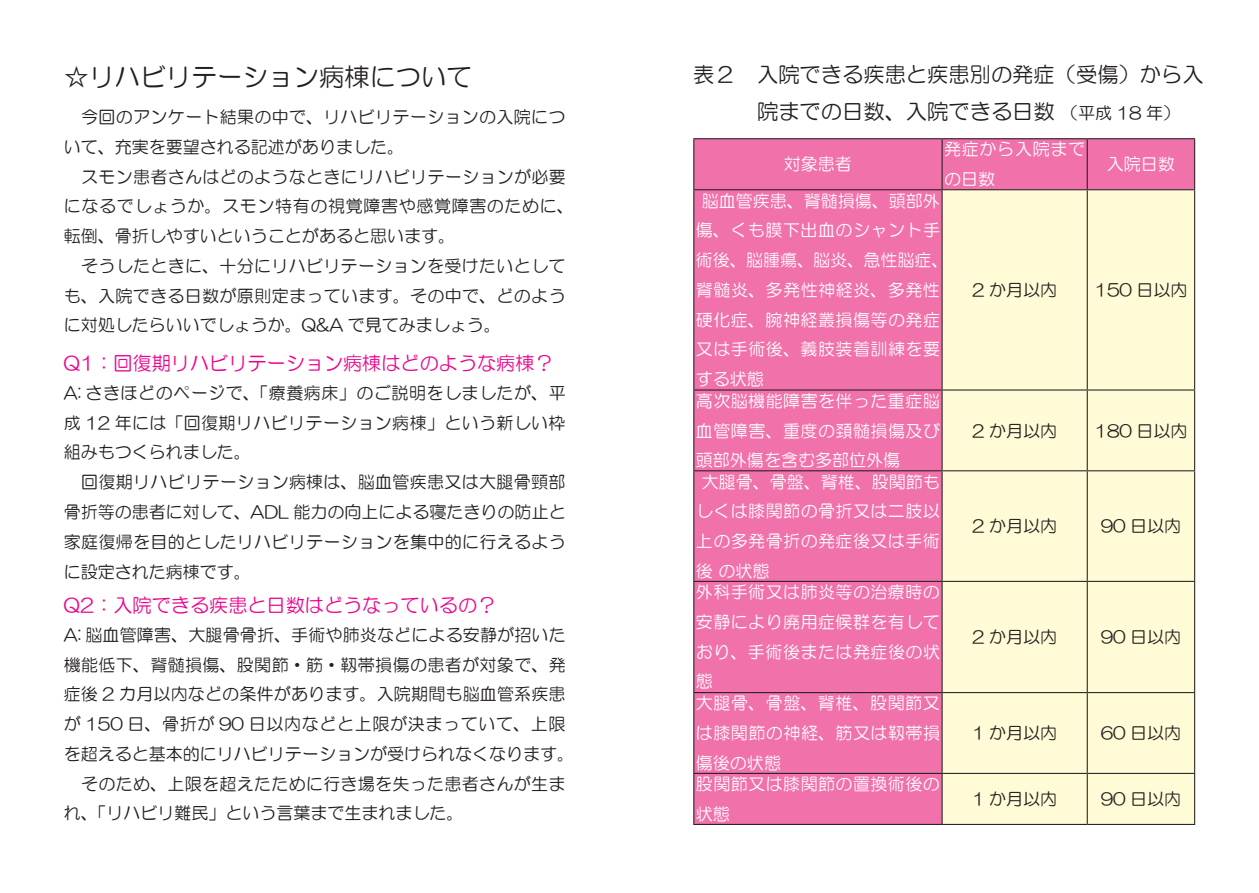
<style>
.page{position:relative;width:1259px;height:893px;background:#fff}
.page>*{position:absolute;margin:0;border:0;box-sizing:border-box;transform-origin:0 0}
.t1{font:25.5px "HG Maru Gothic MPRO";color:#231f20}
.t2{font:21.3px/37.2px "HG Maru Gothic MPRO";color:#231f20}
.t3{font:19.2px "HG Maru Gothic MPRO";color:#ed028c}
.t4{font:16.95px/29.7px "HG Maru Gothic MPRO";letter-spacing:.02em;color:#231f20}
.t5{font:16.95px/29.7px "HG Maru Gothic MPRO";letter-spacing:.025em;color:#fff;text-align:justify}
</style>
<div class="page">
<div style="left:694px;top:139px;width:500px;height:685px;background:#f171ab"></div>
<div style="left:942px;top:190px;width:252px;height:634px;background:#fffbd6"></div>
<hr style="left:693px;top:138px;width:249px;height:1px;background:#231f20">
<hr style="left:693px;top:139px;width:1px;height:50px;background:#231f20">
<hr style="left:942px;top:138px;width:145px;height:1px;background:#231f20">
<hr style="left:941px;top:139px;width:1px;height:50px;background:#231f20">
<hr style="left:1087px;top:138px;width:108px;height:1px;background:#231f20">
<hr style="left:1086px;top:139px;width:1px;height:50px;background:#231f20">
<hr style="left:1194px;top:139px;width:1px;height:50px;background:#231f20">
<hr style="left:693px;top:189px;width:249px;height:1px;background:#231f20">
<hr style="left:693px;top:190px;width:1px;height:199px;background:#231f20">
<hr style="left:942px;top:189px;width:145px;height:1px;background:#231f20">
<hr style="left:941px;top:190px;width:1px;height:199px;background:#231f20">
<hr style="left:1087px;top:189px;width:108px;height:1px;background:#231f20">
<hr style="left:1086px;top:190px;width:1px;height:199px;background:#231f20">
<hr style="left:1194px;top:190px;width:1px;height:199px;background:#231f20">
<hr style="left:693px;top:389px;width:249px;height:2px;background:#231f20">
<hr style="left:693px;top:391px;width:1px;height:79px;background:#231f20">
<hr style="left:942px;top:389px;width:145px;height:2px;background:#231f20">
<hr style="left:941px;top:391px;width:1px;height:79px;background:#231f20">
<hr style="left:1087px;top:389px;width:108px;height:2px;background:#231f20">
<hr style="left:1086px;top:391px;width:1px;height:79px;background:#231f20">
<hr style="left:1194px;top:391px;width:1px;height:79px;background:#231f20">
<hr style="left:693px;top:470px;width:249px;height:1px;background:#231f20">
<hr style="left:693px;top:471px;width:1px;height:110px;background:#231f20">
<hr style="left:942px;top:470px;width:145px;height:1px;background:#231f20">
<hr style="left:941px;top:471px;width:1px;height:110px;background:#231f20">
<hr style="left:1087px;top:470px;width:108px;height:1px;background:#231f20">
<hr style="left:1086px;top:471px;width:1px;height:110px;background:#231f20">
<hr style="left:1194px;top:471px;width:1px;height:110px;background:#231f20">
<hr style="left:693px;top:581px;width:249px;height:1px;background:#231f20">
<hr style="left:693px;top:582px;width:1px;height:110px;background:#231f20">
<hr style="left:942px;top:581px;width:145px;height:1px;background:#231f20">
<hr style="left:941px;top:582px;width:1px;height:110px;background:#231f20">
<hr style="left:1087px;top:581px;width:108px;height:1px;background:#231f20">
<hr style="left:1086px;top:582px;width:1px;height:110px;background:#231f20">
<hr style="left:1194px;top:582px;width:1px;height:110px;background:#231f20">
<hr style="left:693px;top:692px;width:249px;height:1px;background:#231f20">
<hr style="left:693px;top:693px;width:1px;height:80px;background:#231f20">
<hr style="left:942px;top:692px;width:145px;height:1px;background:#231f20">
<hr style="left:941px;top:693px;width:1px;height:80px;background:#231f20">
<hr style="left:1087px;top:692px;width:108px;height:1px;background:#231f20">
<hr style="left:1086px;top:693px;width:1px;height:80px;background:#231f20">
<hr style="left:1194px;top:693px;width:1px;height:80px;background:#231f20">
<hr style="left:693px;top:773px;width:249px;height:1px;background:#231f20">
<hr style="left:693px;top:774px;width:1px;height:50px;background:#231f20">
<hr style="left:942px;top:773px;width:145px;height:1px;background:#231f20">
<hr style="left:941px;top:774px;width:1px;height:50px;background:#231f20">
<hr style="left:1087px;top:773px;width:108px;height:1px;background:#231f20">
<hr style="left:1086px;top:774px;width:1px;height:50px;background:#231f20">
<hr style="left:1194px;top:774px;width:1px;height:50px;background:#231f20">
<hr style="left:693px;top:824px;width:249px;height:1px;background:#231f20">
<hr style="left:942px;top:824px;width:145px;height:1px;background:#231f20">
<hr style="left:1087px;top:824px;width:108px;height:1px;background:#231f20">
<p class="t1" style="left:64px;top:64px;width:410px">☆リハビリテーション病棟について</p>
<p class="t4" style="left:64px;top:102px;width:503px">　今回のアンケート結果の中で、リハビリテーションの入院について、充実を要望される記述がありました。</p>
<p class="t4" style="left:64px;top:162px;width:512px">　スモン患者さんはどのようなときにリハビリテーションが必要になるでしょうか。スモン特有の視覚障害や感覚障害のために、転倒、骨折しやすいということがあると思います。</p>
<p class="t4" style="left:64px;top:251px;width:503px;text-align:justify">　そうしたときに、十分にリハビリテーションを受けたいとしても、入院できる日数が原則定まっています。その中で、どのように対処したらいいでしょうか。Q&amp;A で見てみましょう。</p>
<p class="t3" style="left:64px;top:354px;width:491px">Q1：回復期リハビリテーション病棟はどのような病棟?</p>
<p class="t4" style="left:64px;top:378px;width:503px;text-align:justify">A: さきほどのページで、「療養病床」のご説明をしましたが、平成 12 年には「回復期リハビリテーション病棟」という新しい枠組みもつくられました。</p>
<p class="t4" style="left:64px;top:467px;width:503px;text-align:justify">　回復期リハビリテーション病棟は、脳血管疾患又は大腿骨頸部骨折等の患者に対して、ADL 能力の向上による寝たきりの防止と家庭復帰を目的としたリハビリテーションを集中的に行えるように設定された病棟です。</p>
<p class="t3" style="left:64px;top:596px;width:434px">Q2：入院できる疾患と日数はどうなっているの?</p>
<p class="t4" style="left:64px;top:620px;width:512px">A: 脳血管障害、大腿骨骨折、手術や肺炎などによる安静が招いた機能低下、脊髄損傷、股関節・筋・靱帯損傷の患者が対象で、発症後 2 カ月以内などの条件があります。入院期間も脳血管系疾患が 150 日、骨折が 90 日以内などと上限が決まっていて、上限を超えると基本的にリハビリテーションが受けられなくなります。</p>
<p class="t4" style="left:64px;top:769px;width:503px">　そのため、上限を超えたために行き場を失った患者さんが生まれ、「リハビリ難民」という言葉まで生まれました。</p>
<p class="t2" style="left:693px;top:56px;width:512px">表２　入院できる疾患と疾患別の発症（受傷）から入　　　院までの日数、入院できる日数</p>
<p class="t5" style="left:944px;top:134px;width:142px">発症から入院まで</p>
<p class="t5" style="left:784px;top:149px;width:70px">対象患者</p>
<p class="t5" style="left:1107px;top:149px;width:70px">入院日数</p>
<p class="t5" style="left:944px;top:164px;width:53px">の日数</p>
<p class="t5" style="left:696px;top:186px;width:254px;text-align:left;text-indent:6px">脳血管疾患、脊髄損傷、頭部外傷、くも膜下出血のシャント手術後、脳腫瘍、脳炎、急性脳症、脊髄炎、多発性神経炎、多発性硬化症、腕神経叢損傷等の発症又は手術後、義肢装着訓練を要する状態</p>
<p class="t4" style="left:1061px;top:98px;width:120px">（平成 18 年(</p>
<p class="t4" style="left:972px;top:275px;width:86px">2 か月以内</p>
<p class="t4" style="left:1094px;top:275px;width:95px">150 日以内</p>
<p class="t5" style="left:696px;top:386px;width:246px">高次脳機能障害を伴った重症脳血管障害、重度の頚髄損傷及び頭部外傷を含む多部位外傷</p>
<p class="t5" style="left:696px;top:467px;width:245px;text-indent:6px">大腿骨、骨盤、脊椎、股関節もしくは膝関節の骨折又は二肢以上の多発骨折の発症後又は手術後の状態</p>
<p class="t5" style="left:696px;top:577px;width:246px">外科手術又は肺炎等の治療時の安静により廃用症候群を有しており、手術後または発症後の状態</p>
<p class="t5" style="left:696px;top:688px;width:246px">大腿骨、骨盤、脊椎、股関節又は膝関節の神経、筋又は靱帯損傷後の状態</p>
<p class="t5" style="left:696px;top:769px;width:245px">股関節又は膝関節の置換術後の</p>
<p class="t5" style="left:696px;top:799px;width:36px">状態</p>
<p class="t4" style="left:972px;top:416px;width:86px">2 か月以内</p>
<p class="t4" style="left:972px;top:511px;width:86px">2 か月以内</p>
<p class="t4" style="left:972px;top:622px;width:86px">2 か月以内</p>
<p class="t4" style="left:972px;top:718px;width:86px">1 か月以内</p>
<p class="t4" style="left:972px;top:784px;width:86px">1 か月以内</p>
<p class="t4" style="left:1094px;top:416px;width:95px">180 日以内</p>
<p class="t4" style="left:1100px;top:511px;width:82px">90 日以内</p>
<p class="t4" style="left:1100px;top:622px;width:82px">90 日以内</p>
<p class="t4" style="left:1100px;top:718px;width:82px">60 日以内</p>
<p class="t4" style="left:1100px;top:784px;width:82px">90 日以内</p>
</div>
